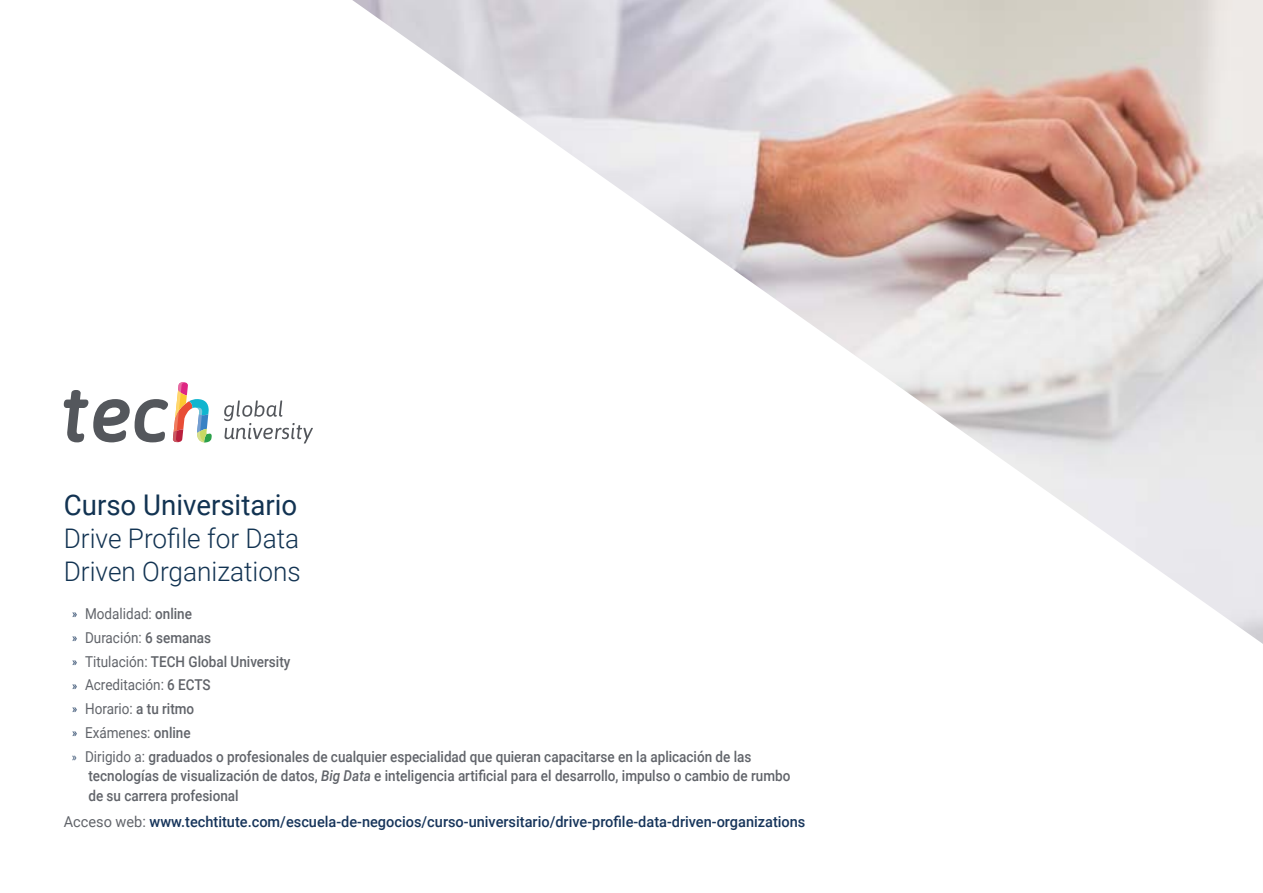
<style>
.page{position:relative;width:1263px;height:893px;background:#fff}
.page>*{position:absolute;margin:0;border:0;box-sizing:border-box;transform-origin:0 0}
.t1{font:28.5px "Roboto";color:#123352}
.t2{font:300 27px/33px "Roboto";color:#123352}
.t3{font:500 15px/23.7px "Roboto";color:#61646a;scale:.9 1}
.t4{font:500 15px "Roboto";color:#17355b}
.s1{font-weight:400;font-size:12px;color:#17355b}
.s2{font-weight:400}
.s3{font-family:"Myriad Pro";font-weight:400;font-size:12px;color:#17355b}
.s4{font-style:italic}
.s5{font-weight:400;color:#61646a}
</style>
<div class="page">
<img style="left:352px;top:0;width:911px;height:644px">
<svg style="left:224px;top:400px;width:89px;height:43px"></svg>
<svg style="left:64px;top:382px;width:148px;height:60px"></svg>
<h1 class="t1" style="left:64px;top:485px;width:235px">Curso Universitario</h1>
<h2 class="t2" style="left:64px;top:521px;width:238px">Drive Profile for Data<br>Driven Organizations</h2>
<p class="t3" style="left:72px;top:601px;width:756px"><span class="s1">»</span> <span class="s2">Modalidad:</span> online<br><span class="s1">»</span> <span class="s2">Duración:</span> 6 semanas<br><span class="s1">»</span> <span class="s2">Titulación:</span> TECH Global University<br><span class="s1">»</span> <span class="s2">Acreditación:</span> 6 ECTS<br><span class="s1">»</span> <span class="s2">Horario:</span> a tu ritmo<br><span class="s1">»</span> <span class="s2">Exámenes:</span> online<br><span class="s3">»</span> <span class="s2">Dirigido a:</span> graduados o profesionales de cualquier especialidad que quieran capacitarse en la aplicación de las</p>
<p class="t3" style="left:88px;top:766px;width:782px;line-height:19.5px">tecnologías de visualización de datos, <span class="s4">Big Data</span> e inteligencia artificial para el desarrollo, impulso o cambio de rumbo de su carrera profesional</p>
<p class="t4" style="left:64px;top:811px;width:743px"><span class="s5">Acceso web:</span> www.techtitute.com/escuela-de-negocios/curso-universitario/drive-profile-data-driven-organizations</p>
</div>
